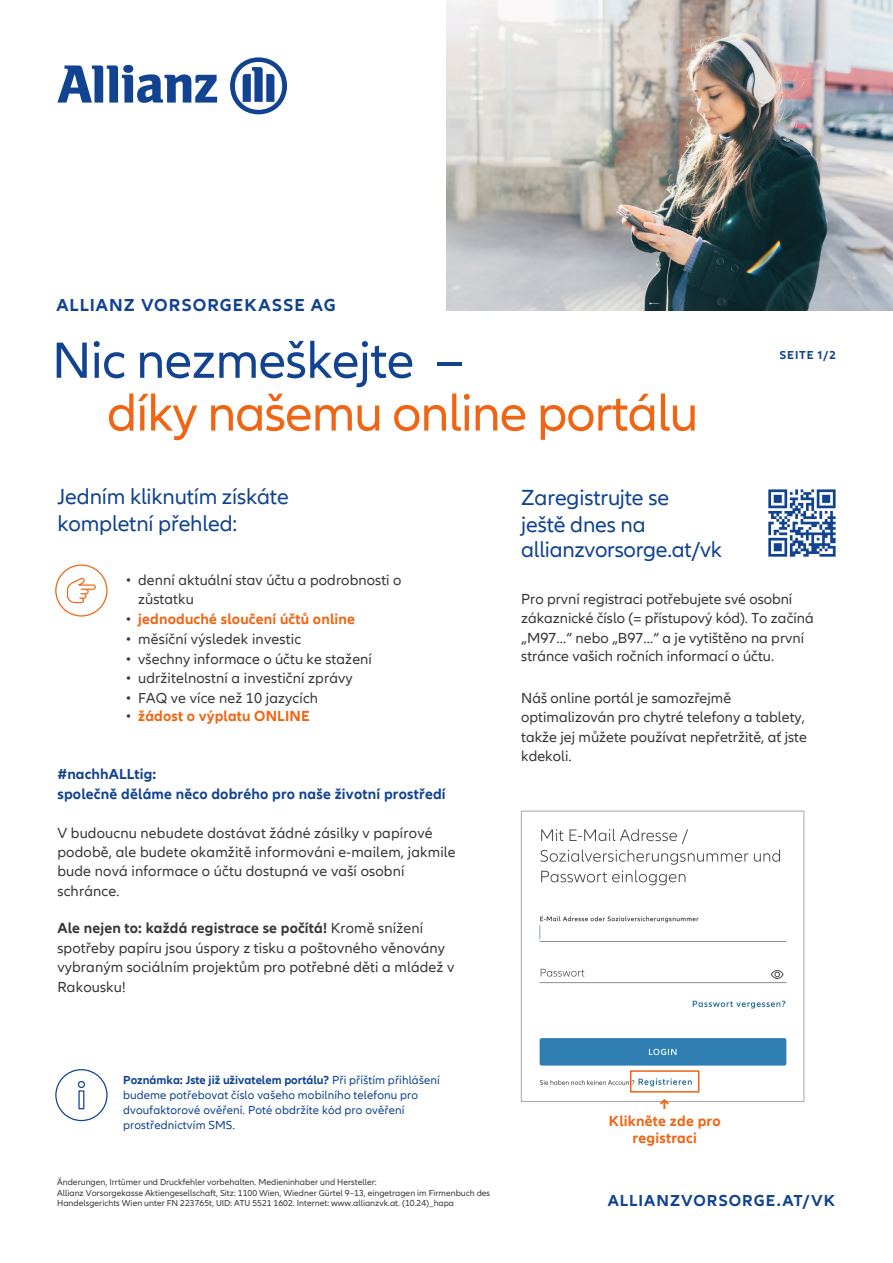
<style>
.page{position:relative;width:893px;height:1263px;background:#fff}
.page>*{position:absolute;margin:0;border:0;box-sizing:border-box;transform-origin:0 0}
.t1{font:52.8px "Allianz Neo";letter-spacing:-.02em;color:#ef6514}
.t2{font:52.8px "Allianz Neo";letter-spacing:-.01em;color:#114390}
.t3{font:22.5px/26.4px "Allianz Neo";letter-spacing:-.005em;color:#114390}
.t4{font:700 18px "Allianz Neo";letter-spacing:.055em;color:#114390}
.t5{font:700 16.5px "Allianz Neo";letter-spacing:.06em;color:#114390}
.t6{font:15px/19.5px "Allianz Neo";letter-spacing:.01em;color:#373736}
.t7{font:700 15px/16.5px "Allianz Neo";letter-spacing:.015em;color:#ef6514;text-align:center}
.t8{font:700 15px/19.5px "Allianz Neo";letter-spacing:.015em;color:#114390}
.t9{font:12px/15px "Allianz Neo";letter-spacing:.01em;color:#114390}
.t10{font:700 12px "Allianz Neo";letter-spacing:.07em;color:#114390}
.t11{font:9px/10.8px "Allianz Neo";color:#373736}
.s1{font-weight:400;color:#373736}
.s2{font-weight:700}
</style>
<div class="page">
<svg style="left:57px;top:65px;width:160px;height:38px"></svg>
<svg style="left:230px;top:57px;width:57px;height:57px"></svg>
<svg style="left:768px;top:489px;width:68px;height:68px"></svg>
<svg style="left:55px;top:1069px;width:53px;height:53px"></svg>
<img style="left:446px;top:0;width:447px;height:310px">
<svg style="left:67px;top:578px;width:29px;height:25px"></svg>
<div style="left:55px;top:564px;width:53px;height:52px;border:1px solid #ef6514;border-radius:50%"></div>
<img style="left:539px;top:828px;width:248px;height:265px">
<div style="left:521px;top:811px;width:283px;height:291px;border:1px solid #a6a7a7"></div>
<div style="left:630px;top:1070px;width:69px;height:22px;border:2px solid #ef6514"></div>
<p class="t4" style="left:56px;top:294px;width:281px">ALLIANZ VORSORGEKASSE AG</p>
<h1 class="t2" style="left:52px;top:330px;width:412px">Nic nezmeškejte –</h1>
<h1 class="t1" style="left:107px;top:383px;width:593px">díky našemu online portálu</h1>
<p class="t10" style="left:779px;top:348px;width:58px">SEITE 1/2</p>
<h2 class="t3" style="left:58px;top:484px;width:233px;line-height:27px">Jedním kliknutím získáte kompletní přehled:</h2>
<p class="t6" style="left:138px;top:570px;width:265px;text-indent:-13px">• denní aktuální stav účtu a podrobnosti o zůstatku</p>
<p class="t7" style="left:125px;top:611px;width:231px"><span class="s1">•</span> jednoduché sloučení účtů online</p>
<p class="t6" style="left:125px;top:630px;width:177px">• měsíční výsledek investic</p>
<p class="t6" style="left:125px;top:649px;width:248px">• všechny informace o účtu ke stažení</p>
<p class="t6" style="left:125px;top:669px;width:229px">• udržitelnostní a investiční zprávy</p>
<p class="t6" style="left:125px;top:688px;width:194px">• FAQ ve více než 10 jazycích</p>
<p class="t7" style="left:125px;top:708px;width:186px"><span class="s1">•</span> žádost o výplatu ONLINE</p>
<p class="t8" style="left:57px;top:764px;width:390px">#nachhALLtig:<br>společně děláme něco dobrého pro naše životní prostředí</p>
<p class="t6" style="left:57px;top:824px;width:400px">V budoucnu nebudete dostávat žádné zásilky v papírové podobě, ale budete okamžitě informováni e-mailem, jakmile bude nová informace o účtu dostupná ve vaší osobní schránce.</p>
<p class="t6" style="left:57px;top:919px;width:398px"><span class="s2">Ale nejen to: každá registrace se počítá!</span> Kromě snížení spotřeby papíru jsou úspory z tisku a poštovného věnovány vybraným sociálním projektům pro potřebné děti a mládež v Rakousku!</p>
<h2 class="t3" style="left:521px;top:484px;width:202px">Zaregistrujte se<br>ještě dnes na allianzvorsorge.at/vk</h2>
<p class="t6" style="left:521px;top:589px;width:294px">Pro první registraci potřebujete své osobní zákaznické číslo (= přístupový kód). To začíná „M97…“ nebo „B97…“ a je vytištěno na první stránce vašich ročních informací o účtu.</p>
<p class="t6" style="left:521px;top:688px;width:287px">Náš online portál je samozřejmě optimalizován pro chytré telefony a tablety, takže jej můžete používat nepřetržitě, ať jste kdekoli.</p>
<p class="t9" style="left:123px;top:1073px;width:318px"><span class="s2">Poznámka: Jste již uživatelem portálu?</span> Při příštím přihlášení budeme potřebovat číslo vašeho mobilního telefonu pro dvoufaktorové ověření. Poté obdržíte kód pro ověření prostřednictvím SMS.</p>
<p class="t11" style="left:57px;top:1176px;width:435px">Änderungen, Irrtümer und Druckfehler vorbehalten. Medieninhaber und Hersteller:<br>Allianz Vorsorgekasse Aktiengesellschaft, Sitz: 1100 Wien, Wiedner Gürtel 9–13, eingetragen im Firmenbuch des<br>Handelsgerichts Wien unter FN 223765t, UID: ATU 5521 1602. Internet: www.allianzvk.at. (10.24)_hapa</p>
<p class="t7" style="left:609px;top:1096px;width:113px">↑<br>Klikněte zde pro registraci</p>
<p class="t5" style="left:608px;top:1190px;width:229px">ALLIANZVORSORGE.AT/VK</p>
</div>
